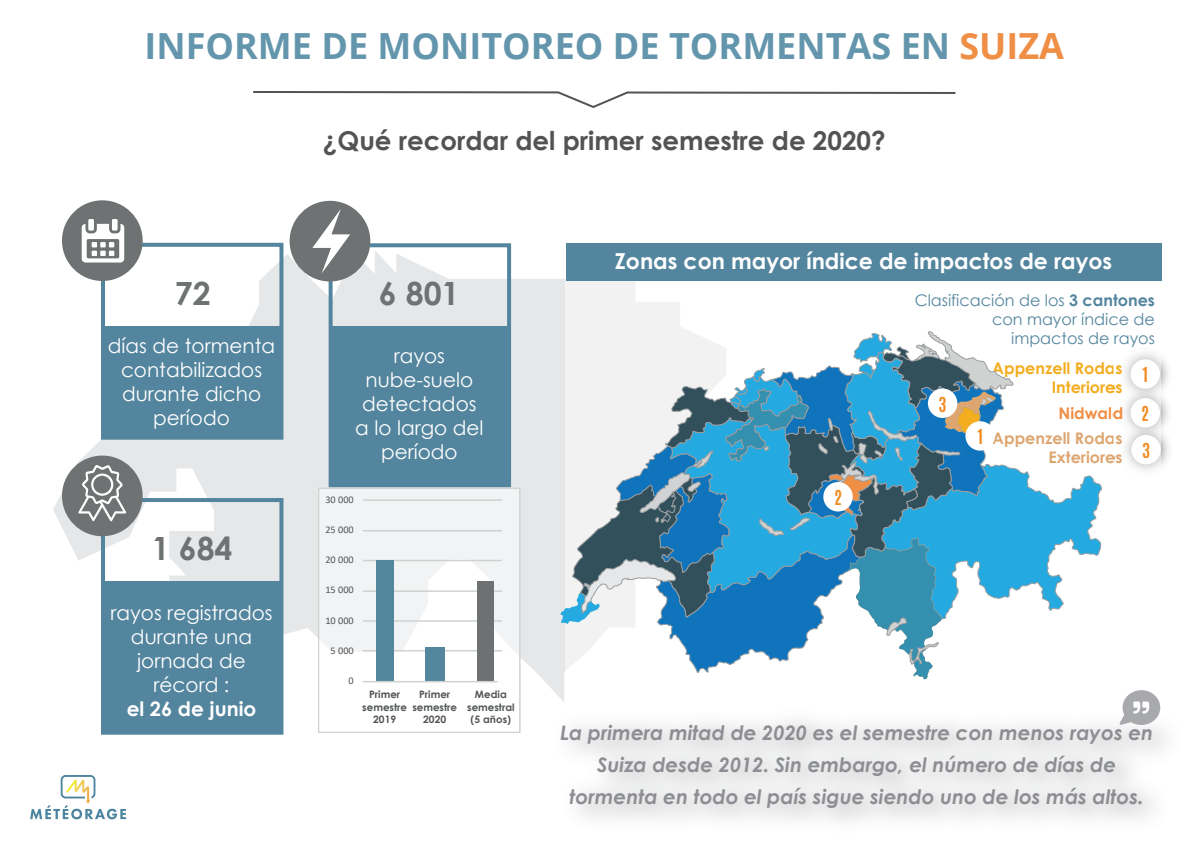
<style>
.page{position:relative;width:1191px;height:842px;background:#fff}
.page>*{position:absolute;margin:0;border:0;box-sizing:border-box;transform-origin:0 0}
.t1{font:700 36px "Open Sans";color:#6396ad}
.t2{font:700 32px "Century Gothic";color:#6e7273}
.t3{font:700 26px "Century Gothic";color:#525352}
.t4{font:700 22px "Century Gothic";color:#fff}
.t5{font:italic 700 20px/32px "Century Gothic";color:#8c8e93;text-align:center}
.t6{font:20px/24px "Century Gothic";color:#fff;text-align:center}
.t7{font:700 20px "Century Gothic";color:#fff}
.t8{font:700 17.2px/36.8px "Antonio";color:#f08c24}
.t9{font:16px/19.2px "Century Gothic";color:#53859e;text-align:right}
.t10{font:700 16px/19.2px "Century Gothic";color:#f3ad1e;text-align:right}
.t11{font:700 16px/19.2px "Century Gothic";color:#dda671;text-align:right}
.t12{font:700 16px "Century Gothic";color:#ef8e45}
.t13{font:700 10.2px/12.2px "Century Gothic";color:#515455;text-align:center}
.t14{font:10.2px "Calibri";letter-spacing:-.005em;color:#515455}
.s1{color:#ef8e45}
.s2{font-size:10px}
.s3{font-weight:700}
</style>
<div class="page">
<svg style="left:53px;top:250px;width:512px;height:452px;fill:#e6e7e9"></svg>
<svg style="left:253px;top:91px;width:703px;height:17px"></svg>
<div style="left:328px;top:243px;width:183px;height:245px;border:4px solid #53859e"></div>
<div style="left:330px;top:327px;width:178px;height:159px;background:#53859e"></div>
<div style="left:290px;top:201px;width:80px;height:80px;background:#6e7273;border-radius:50%"></div>
<svg style="left:312px;top:209px;width:38px;height:64px"></svg>
<div style="left:101px;top:243px;width:182px;height:197px;border:4px solid #53859e"></div>
<div style="left:102px;top:326px;width:179px;height:112px;background:#53859e"></div>
<div style="left:62px;top:200px;width:81px;height:81px;background:#6e7273;border-radius:50%"></div>
<svg style="left:82px;top:224px;width:42px;height:38px"></svg>
<div style="left:88px;top:219px;width:6px;height:12px;background:#fff"></div>
<div style="left:112px;top:219px;width:6px;height:12px;background:#fff"></div>
<div style="left:101px;top:498px;width:182px;height:237px;border:4px solid #53859e"></div>
<div style="left:102px;top:582px;width:179px;height:151px;background:#53859e"></div>
<div style="left:62px;top:456px;width:81px;height:80px;background:#6e7273;border-radius:50%"></div>
<svg style="left:78px;top:465px;width:48px;height:56px"></svg>
<img style="left:30px;top:775px;width:96px;height:45px">
<div style="left:566px;top:243px;width:595px;height:37px;background:#53859e"></div>
<img style="left:1125px;top:353px;width:43px;height:28px">
<div style="left:1130px;top:359px;width:30px;height:30px;background:#fff;border-radius:50%"></div>
<img style="left:1125px;top:381px;width:43px;height:37px">
<div style="left:1130px;top:398px;width:30px;height:30px;background:#fff;border-radius:50%"></div>
<img style="left:1126px;top:418px;width:43px;height:52px">
<div style="left:1131px;top:435px;width:29px;height:29px;background:#fff;border-radius:50%"></div>
<svg style="left:1119px;top:690px;width:41px;height:35px"></svg>
<div style="left:318px;top:488px;width:202px;height:245px;background:linear-gradient(to right,#f6f7f8,#f9fafa)"></div>
<hr style="left:363px;top:499px;width:138px;height:2px;background:#d0d1d1">
<hr style="left:363px;top:530px;width:138px;height:1px;background:#d0d1d1">
<hr style="left:363px;top:560px;width:138px;height:1px;background:#d0d1d1">
<hr style="left:363px;top:590px;width:138px;height:2px;background:#d0d1d1">
<hr style="left:363px;top:620px;width:138px;height:2px;background:#d0d1d1">
<hr style="left:363px;top:650px;width:138px;height:1px;background:#d0d1d1">
<div style="left:477px;top:582px;width:17px;height:99px;background:#6e7173"></div>
<div style="left:376px;top:560px;width:18px;height:121px;background:#54869e"></div>
<div style="left:425px;top:647px;width:20px;height:35px;background:#54869e"></div>
<hr style="left:363px;top:681px;width:134px;height:1px;background:#d0d1d1">
<div style="left:318px;top:488px;width:202px;height:245px;border:2px solid #d0d1d1"></div>
<svg style="left:560px;top:332px;width:542px;height:347px"></svg>
<div style="left:928px;top:388px;width:29px;height:30px;background:#fff;border-radius:50%"></div>
<div style="left:823px;top:482px;width:29px;height:29px;background:#fff;border-radius:50%"></div>
<div style="left:965px;top:421px;width:30px;height:30px;background:#fff;border-radius:50%"></div>
<h1 class="t1" style="left:144px;top:21px;width:921px">INFORME DE MONITOREO DE TORMENTAS EN <span class="s1">SUIZA</span></h1>
<h3 class="t3" style="left:323px;top:121px;width:564px">¿Qué recordar del primer semestre de 2020?</h3>
<h2 class="t2" style="left:175px;top:269px;width:37px">72</h2>
<p class="t6" style="left:108px;top:333px;width:169px">días de tormenta contabilizados durante dicho período</p>
<h2 class="t2" style="left:152px;top:524px;width:82px">1 684</h2>
<p class="t6" style="left:110px;top:601px;width:164px">rayos registrados durante una jornada de récord :</p>
<p class="t7" style="left:127px;top:694px;width:131px">el 26 de junio</p>
<h2 class="t2" style="left:379px;top:269px;width:82px">6 801</h2>
<p class="t6" style="left:355px;top:344px;width:130px">rayos nube-suelo detectados a lo largo del período</p>
<p class="t14" style="left:325px;top:492px;width:30px">30 000</p>
<p class="t14" style="left:325px;top:522px;width:30px">25 000</p>
<p class="t14" style="left:325px;top:553px;width:30px">20 000</p>
<p class="t14" style="left:325px;top:583px;width:30px">15 000</p>
<p class="t14" style="left:325px;top:613px;width:30px">10 000</p>
<p class="t14" style="left:331px;top:643px;width:25px">5 000</p>
<p class="t14" style="left:348px;top:673px;width:7px">0</p>
<p class="t13" style="left:362px;top:688px;width:46px">Primer semestre<br>2019</p>
<p class="t13" style="left:412px;top:688px;width:46px">Primer semestre<br>2020</p>
<p class="t13" style="left:467px;top:688px;width:49px">Media semestral (5 a<span class="s2">ñ</span>os)</p>
<p class="t4" style="left:615px;top:244px;width:499px">Zonas con mayor índice de impactos de rayos</p>
<p class="t8" style="left:834px;top:480px;width:9px">2</p>
<p class="t9" style="left:914px;top:290px;width:242px">Clasificación de los <span class="s3">3 cantones </span>con mayor índice de<br>impactos de rayos</p>
<p class="t10" style="left:992px;top:358px;width:132px">Appenzell Rodas<br>Interiores</p>
<p class="t12" style="left:1058px;top:401px;width:65px">Nidwald</p>
<p class="t11" style="left:992px;top:428px;width:132px">Appenzell Rodas<br>Exteriores</p>
<p class="t8" style="left:1142px;top:357px;width:7px">1</p>
<p class="t8" style="left:1141px;top:396px;width:10px">2<br>3</p>
<p class="t8" style="left:938px;top:386px;width:10px">3</p>
<p class="t8" style="left:977px;top:419px;width:7px">1</p>
<p class="t5" style="left:560px;top:716px;width:594px">La primera mitad de 2020 es el semestre con menos rayos en<br>Suiza desde 2012. Sin embargo, el número de días de tormenta en todo el país sigue siendo uno de los más altos.</p>
</div>
